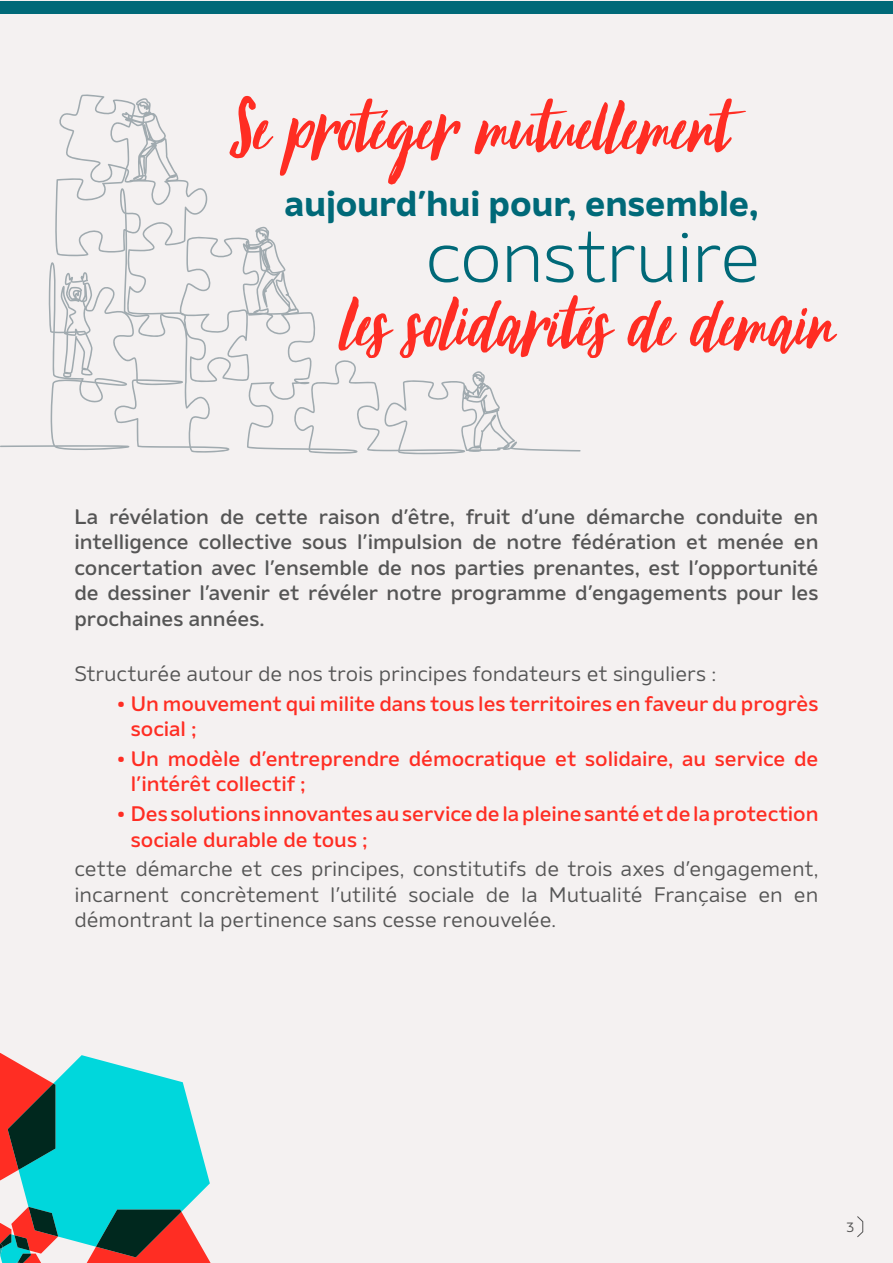
<style>
.page{position:relative;width:893px;height:1263px;background:#f4f1f1}
.page>*{position:absolute;margin:0;border:0;box-sizing:border-box;transform-origin:0 0}
.Texte_courant_10_pt{font:90px "October Storm";letter-spacing:.01em;color:#ff2d23}
.Texte_courant_10_pt-2{font:300 72px "Amino";letter-spacing:-.015em;color:#006978}
.Texte_courant_10_pt-3{font:700 36px "Amino";letter-spacing:-.005em;color:#006978}
.Texte_courant_10_pt-4{font:500 21px/25.5px "Amino";letter-spacing:-.005em;color:#555;text-align:justify}
.Texte_courant_10_pt-5{font:500 21px/25.5px "Amino";letter-spacing:-.005em;color:#ff2d23}
.Texte_courant_10_pt-6{font:21px/25.5px "Amino";letter-spacing:-.005em;color:#555;text-align:justify}
.t1{font:13.5px "Amino";color:#555}
</style>
<div class="page">
<div style="left:0;top:1px;width:893px;height:13px;background:#006978"></div>
<svg style="left:857px;top:1216px;width:6px;height:22px"></svg>
<svg style="left:0;top:1053px;width:211px;height:210px"></svg>
<svg style="left:0;top:94px;width:581px;height:360px"></svg>
<p class="Texte_courant_10_pt" style="left:230px;top:84px;width:500px">Se protéger mutuellement</p>
<p class="Texte_courant_10_pt-3" style="left:285px;top:181px;width:476px">aujourd’hui pour, ensemble,</p>
<p class="Texte_courant_10_pt-2" style="left:425px;top:214px;width:337px">construire</p>
<p class="Texte_courant_10_pt" style="left:340px;top:280px;width:493px">les solidarités de demain</p>
<p class="Texte_courant_10_pt-4" style="left:74px;top:503px;width:746px">La révélation de cette raison d’être, fruit d’une démarche conduite en intelligence collective sous l’impulsion de notre fédération et menée en concertation avec l’ensemble de nos parties prenantes, est l’opportunité de dessiner l’avenir et révéler notre programme d’engagements pour les prochaines années.</p>
<p class="Texte_courant_10_pt-6" style="left:74px;top:660px;width:644px">Structurée autour de nos trois principes fondateurs et singuliers :</p>
<p class="Texte_courant_10_pt-5" style="left:131px;top:690px;width:689px;text-indent:-14px">• Un mouvement qui milite dans tous les territoires en faveur du progrès social ;</p>
<p class="Texte_courant_10_pt-5" style="left:131px;top:745px;width:689px;text-indent:-14px">• Un modèle d’entreprendre démocratique et solidaire, au service de l’intérêt collectif ;</p>
<p class="Texte_courant_10_pt-5" style="left:131px;top:800px;width:689px;text-indent:-14px">• Des solutions innovantes au service de la pleine santé et de la protection sociale durable de tous ;</p>
<p class="Texte_courant_10_pt-6" style="left:74px;top:856px;width:746px">cette démarche et ces principes, constitutifs de trois axes d’engagement, incarnent concrètement l’utilité sociale de la Mutualité Française en en démontrant la pertinence sans cesse renouvelée.</p>
<p class="t1" style="left:846px;top:1219px;width:10px">3</p>
</div>
